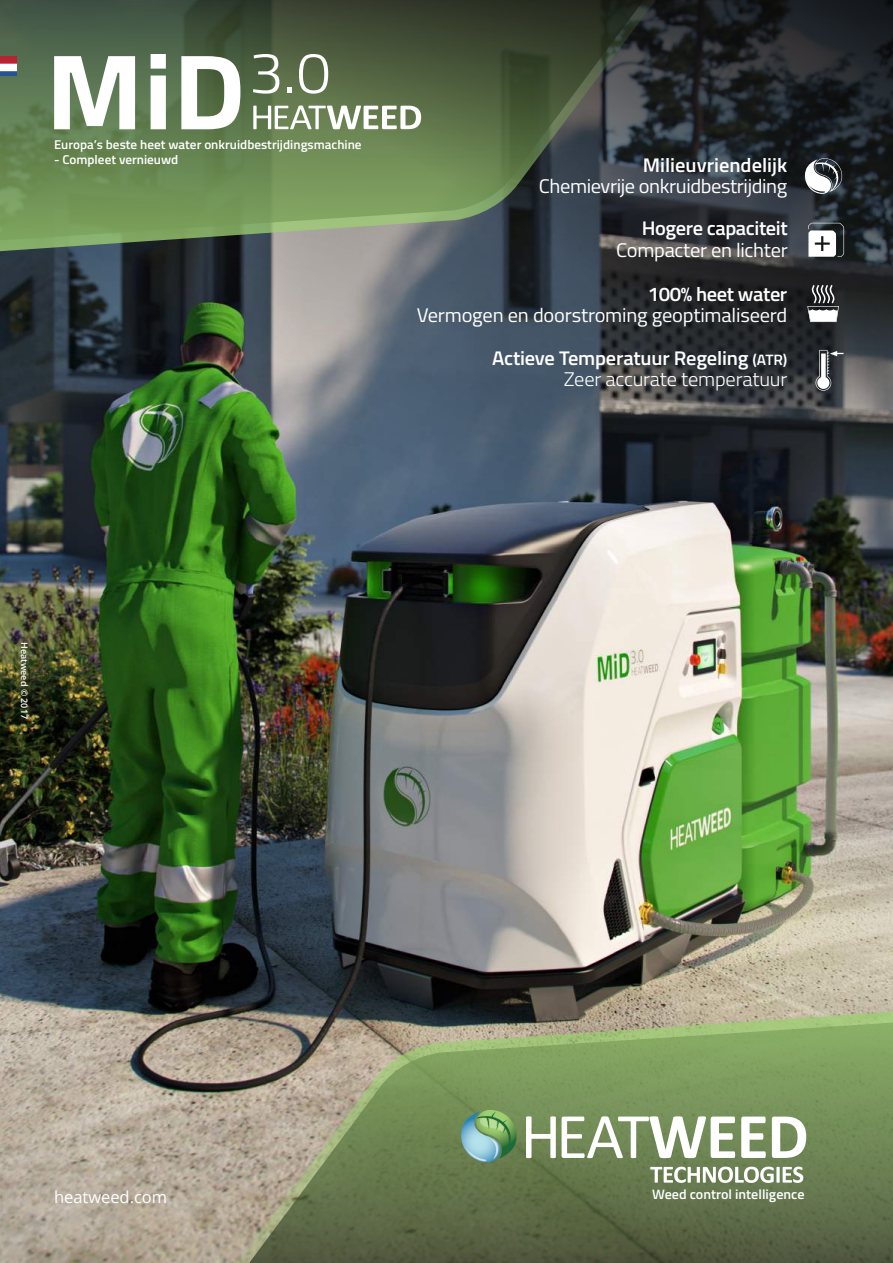
<style>
.page{position:relative;width:893px;height:1263px;background:#fff}
.page>*{position:absolute;margin:0;border:0;box-sizing:border-box;transform-origin:0 0}
.t1{font:600 19.8px/21.1px "Titillium";letter-spacing:-.01em;color:#fff;text-align:right}
.t2{font:19.8px "Titillium";letter-spacing:-.015em;color:#fff}
.t3{font:16.5px "Open Sans";color:#fff}
.t4{font:600 13.65px "Titillium";color:#fff}
.t5{font:600 12.75px "Titillium";color:#fff}
.t6{font:600 9px "Open Sans";color:#fff}
.s1{font-size:15px}
.s2{font-weight:300}
</style>
<div class="page">
<img style="left:0;top:580px;width:893px;height:683px">
<img style="left:0;top:267px;width:893px;height:313px">
<svg style="left:0;top:0;width:94px;height:267px;background:#5e7b52"></svg>
<svg style="left:228px;top:995px;width:665px;height:268px;background:#79855e"></svg>
<svg style="left:94px;top:0;width:799px;height:424px;background:#465248"></svg>
<svg style="left:253px;top:106px;width:168px;height:23px"></svg>
<svg style="left:54px;top:56px;width:81px;height:73px"></svg>
<svg style="left:151px;top:54px;width:15px;height:75px"></svg>
<svg style="left:181px;top:56px;width:59px;height:73px"></svg>
<svg style="left:253px;top:54px;width:26px;height:40px"></svg>
<svg style="left:288px;top:87px;width:4px;height:6px"></svg>
<svg style="left:299px;top:54px;width:29px;height:40px"></svg>
<img style="left:0;top:56px;width:16px;height:20px">
<svg style="left:805px;top:158px;width:37px;height:36px"></svg>
<svg style="left:815px;top:350px;width:28px;height:41px"></svg>
<svg style="left:808px;top:223px;width:36px;height:34px"></svg>
<svg style="left:807px;top:285px;width:32px;height:37px"></svg>
<svg style="left:526px;top:1116px;width:30px;height:42px"></svg>
<svg style="left:562px;top:1116px;width:173px;height:42px"></svg>
<svg style="left:741px;top:1116px;width:25px;height:42px"></svg>
<svg style="left:772px;top:1116px;width:34px;height:42px"></svg>
<svg style="left:650px;top:1166px;width:153px;height:17px"></svg>
<svg style="left:461px;top:1110px;width:56px;height:52px;background:#7aa987"></svg>
<p class="t5" style="left:54px;top:135px;width:309px">Europa’s beste heet water onkruidbestrijdingsmachine</p>
<p class="t5" style="left:54px;top:150px;width:126px">- Compleet vernieuwd</p>
<p class="t1" style="left:643px;top:154px;width:146px">Milieuvriendelijk</p>
<p class="t2" style="left:539px;top:172px;width:250px">Chemievrije onkruidbestrijding</p>
<p class="t1" style="left:642px;top:217px;width:148px">Hogere capaciteit</p>
<p class="t2" style="left:616px;top:235px;width:173px">Compacter en lichter</p>
<p class="t1" style="left:648px;top:283px;width:141px">100% heet water</p>
<p class="t2" style="left:417px;top:301px;width:372px">Vermogen en doorstroming geoptimaliseerd</p>
<p class="t1" style="left:492px;top:346px;width:297px">Actieve Temperatuur Regeling <span class="s1">(ATR)<br></span><span class="s2">Zeer accurate temperatuur</span></p>
<p class="t6" style="left:30px;top:642px;width:78px;rotate:90deg">Heatweed © 2017</p>
<p class="t3" style="left:54px;top:1186px;width:115px">heatweed.com</p>
<p class="t4" style="left:652px;top:1184px;width:154px">Weed control intelligence</p>
</div>
